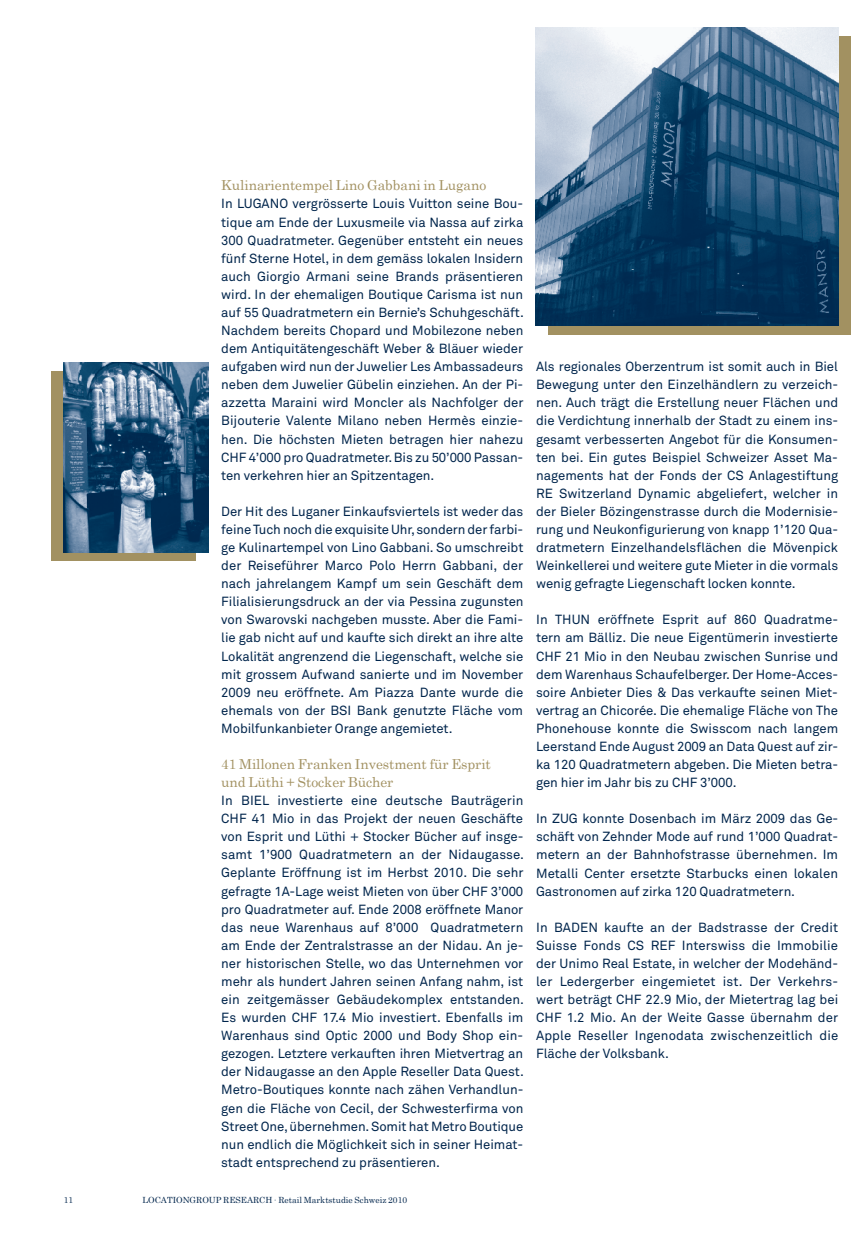
<style>
.page{position:relative;width:868px;height:1238px;background:#fff}
.page>*{position:absolute;margin:0;border:0;box-sizing:border-box;transform-origin:0 0}
.t1{font:13.65px/18.1px "Century Schoolbook";letter-spacing:-.005em;color:#a29161}
.t2{font:13.2px/18px "Akkurat";letter-spacing:-.005em;color:#00254c;text-align:justify}
.t3{font:8.55px "Century Schoolbook";color:#00254c}
</style>
<div class="page">
<div style="left:549px;top:37px;width:301px;height:298px;background:#a29161"></div>
<div style="left:51px;top:371px;width:145px;height:190px;background:#a29161"></div>
<img style="left:64px;top:362px;width:144px;height:190px">
<img style="left:536px;top:28px;width:302px;height:298px">
<p class="t1" style="left:221px;top:176px;width:266px">Kulinarientempel Lino Gabbani in Lugano</p>
<p class="t2" style="left:221px;top:195px;width:304px">In LUGANO vergrösserte Louis Vuitton seine Bou&shy;tique am Ende der Luxusmeile via Nassa auf zirka 300 Quadratmeter. Gegenüber entsteht ein neues fünf Sterne Hotel, in dem gemäss lokalen Insidern auch Giorgio Armani seine Brands präsentieren wird. In der ehemaligen Boutique Carisma ist nun auf 55 Quadratmetern ein Bernie’s Schuhgeschäft.<br>Nachdem bereits Chopard und Mobilezone neben dem Antiquitätengeschäft Weber &amp; Bläuer wieder aufgaben wird nun der Juwelier Les Ambassadeurs neben dem Juwelier Gübelin einziehen. An der Pi&shy;azzetta Maraini wird Moncler als Nachfolger der Bijouterie Valente Milano neben Hermès einzie&shy;hen. Die höchsten Mieten betragen hier nahezu CHF 4’000 pro Quadratmeter. Bis zu 50’000 Passan&shy;ten verkehren hier an Spitzentagen.</p>
<p class="t2" style="left:221px;top:502px;width:304px">Der Hit des Luganer Einkaufsviertels ist weder das feine Tuch noch die exquisite Uhr, sondern der farbi&shy;ge Kulinartempel von Lino Gabbani. So umschreibt der Reiseführer Marco Polo Herrn Gabbani, der nach jahrelangem Kampf um sein Geschäft dem Filialisierungsdruck an der via Pessina zugunsten von Swarovski nachgeben musste. Aber die Fami&shy;lie gab nicht auf und kaufte sich direkt an ihre alte Lokalität angrenzend die Liegenschaft, welche sie mit grossem Aufwand sanierte und im November 2009 neu eröffnete. Am Piazza Dante wurde die ehemals von der BSI Bank genutzte Fläche vom Mobilfunkanbieter Orange angemietet.</p>
<p class="t1" style="left:221px;top:754px;width:271px">41 Millonen Franken Investment für Esprit und Lüthi + Stocker Bücher</p>
<p class="t2" style="left:221px;top:791px;width:304px">In BIEL investierte eine deutsche Bauträgerin CHF 41 Mio in das Projekt der neuen Geschäfte von Esprit und Lüthi + Stocker Bücher auf insge&shy;samt 1’900 Quadratmetern an der Nidaugasse.<br>Geplante Eröffnung ist im Herbst 2010. Die sehr gefragte 1A-Lage weist Mieten von über CHF 3’000 pro Quadratmeter auf. Ende 2008 eröffnete Manor das neue Warenhaus auf 8’000 Quadratmetern am Ende der Zentralstrasse an der Nidau. An je&shy;ner historischen Stelle, wo das Unternehmen vor mehr als hundert Jahren seinen Anfang nahm, ist ein zeitgemässer Gebäudekomplex entstanden.<br>Es wurden CHF 17.4 Mio investiert. Ebenfalls im Warenhaus sind Optic 2000 und Body Shop ein&shy;gezogen. Letztere verkauften ihren Mietvertrag an der Nidaugasse an den Apple Reseller Data Quest.<br>Metro-Boutiques konnte nach zähen Verhandlun&shy;gen die Fläche von Cecil, der Schwesterfirma von Street One, übernehmen. Somit hat Metro Boutique nun endlich die Möglichkeit sich in seiner Heimat&shy;stadt entsprechend zu präsentieren.</p>
<p class="t3" style="left:64px;top:1194px;width:11px">11</p>
<p class="t3" style="left:142px;top:1194px;width:266px">locationgroup re search ∙ Retail Marktstudie Schweiz 2010</p>
<p class="t2" style="left:536px;top:358px;width:304px">Als regionales Oberzentrum ist somit auch in Biel Bewegung unter den Einzelhändlern zu verzeich&shy;nen. Auch trägt die Erstellung neuer Flächen und die Verdichtung innerhalb der Stadt zu einem ins&shy;gesamt verbesserten Angebot für die Konsumen&shy;ten bei. Ein gutes Beispiel Schweizer Asset Ma&shy;nagements hat der Fonds der CS Anlagestiftung RE Switzerland Dynamic abgeliefert, welcher in der Bieler Bözingenstrasse durch die Modernisie&shy;rung und Neukonfigurierung von knapp 1’120 Qua&shy;dratmetern Einzelhandelsflächen die Mövenpick Weinkellerei und weitere gute Mieter in die vormals wenig gefragte Liegenschaft locken konnte.</p>
<p class="t2" style="left:536px;top:611px;width:303px">In THUN eröffnete Esprit auf 860 Quadratme&shy;tern am Bälliz. Die neue Eigentümerin investierte CHF 21 Mio in den Neubau zwischen Sunrise und dem Warenhaus Schaufelberger. Der Home-Acces&shy;soire Anbieter Dies &amp; Das verkaufte seinen Miet&shy;vertrag an Chicorée. Die ehemalige Fläche von The Phonehouse konnte die Swisscom nach langem Leerstand Ende August 2009 an Data Quest auf zir&shy;ka 120 Quadratmetern abgeben. Die Mieten betra&shy;gen hier im Jahr bis zu CHF 3’000.</p>
<p class="t2" style="left:536px;top:810px;width:304px">In ZUG konnte Dosenbach im März 2009 das Ge&shy;schäft von Zehnder Mode auf rund 1’000 Quadrat&shy;metern an der Bahnhofstrasse übernehmen. Im Metalli Center ersetzte Starbucks einen lokalen Gastronomen auf zirka 120 Quadratmetern.</p>
<p class="t2" style="left:536px;top:918px;width:304px">In BADEN kaufte an der Badstrasse der Credit Suisse Fonds CS REF Interswiss die Immobilie der Unimo Real Estate, in welcher der Modehänd&shy;ler Ledergerber eingemietet ist. Der Verkehrs&shy;wert beträgt CHF 22.9 Mio, der Mietertrag lag bei CHF 1.2 Mio. An der Weite Gasse übernahm der Apple Reseller Ingenodata zwischenzeitlich die Fläche der Volksbank.</p>
</div>
